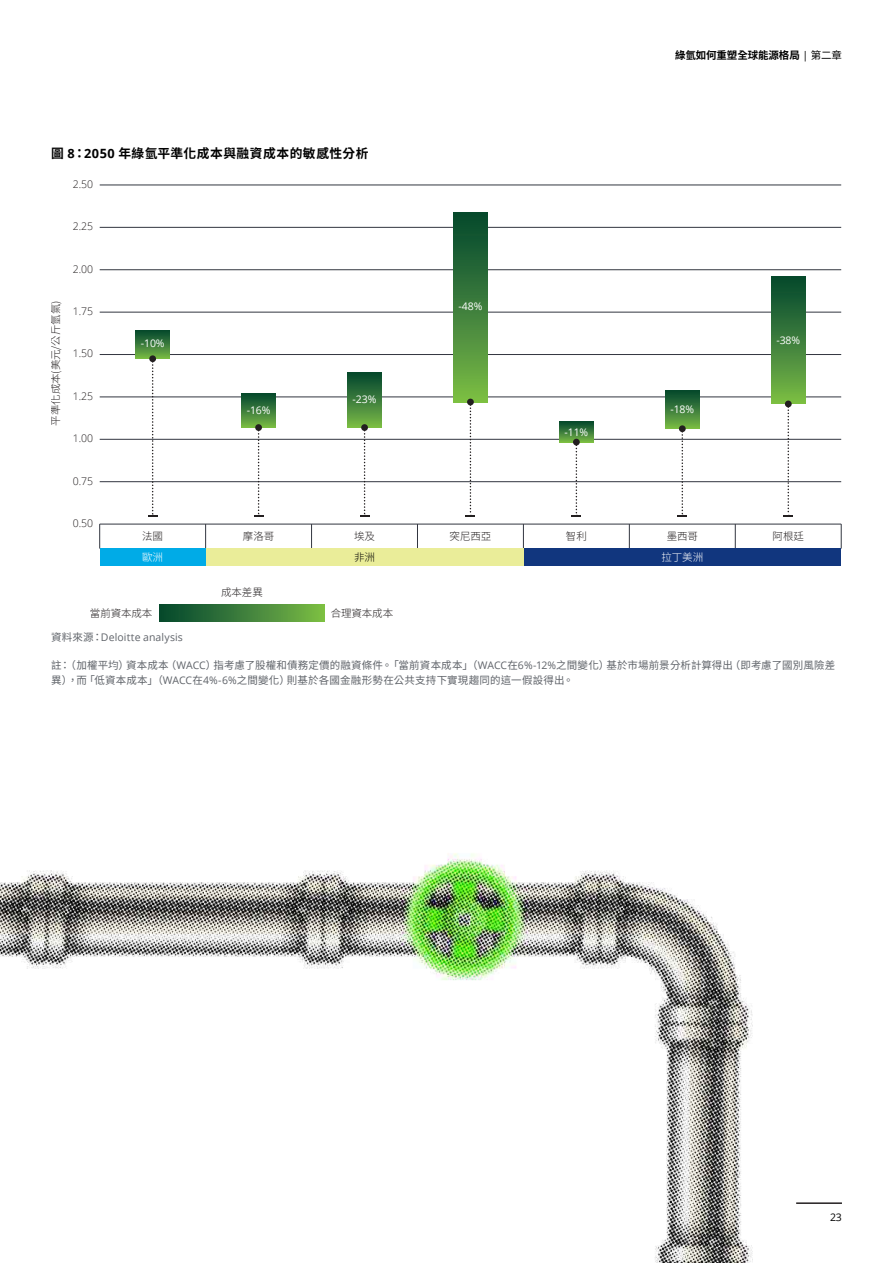
<style>
.page{position:relative;width:893px;height:1263px;background:#fff}
.page>*{position:absolute;margin:0;border:0;box-sizing:border-box;transform-origin:0 0}
.內文{font:700 12.75px "Noto Sans CJ Ktc";letter-spacing:.035em;color:#010101}
.Source{font:10.5px/14.2px "Noto Sans CJ Ktc";letter-spacing:.015em;color:#5f6369}
.t1{font:300 10.5px "Noto Sans TC";letter-spacing:-.01em;color:#231f20}
.t2{font:300 10.5px "Open Sans";letter-spacing:-.01em;color:#231f20}
.t3{font:10.5px "Open Sans";letter-spacing:-.01em;color:#fff}
.Source-2{font:10.5px "Open Sans";letter-spacing:.01em;color:#5f6369}
.t4{font:700 10.5px "Noto Sans CJ Ktc";letter-spacing:-.01em;color:#010101}
.t5{font:300 10.5px "Noto Sans TC";letter-spacing:-.01em;color:#fff}
.t6{font:300 10.5px "Noto Sans TC";color:#010101}
.t7{font:10.5px "Open Sans";color:#010101}
.s1{font-family:"Open Sans"}
.s2{font-family:"Open Sans";font-weight:400}
.s3{font-weight:400}
.s4{font-family:"Noto Sans CJ Ktc"}
</style>
<div class="page">
<svg style="left:99px;top:524px;width:1px;height:25px"></svg>
<svg style="left:205px;top:525px;width:1px;height:24px"></svg>
<svg style="left:311px;top:525px;width:1px;height:24px"></svg>
<svg style="left:417px;top:525px;width:1px;height:24px"></svg>
<svg style="left:523px;top:525px;width:1px;height:24px"></svg>
<svg style="left:629px;top:525px;width:1px;height:24px"></svg>
<svg style="left:735px;top:525px;width:1px;height:24px"></svg>
<svg style="left:841px;top:524px;width:1px;height:25px"></svg>
<hr style="left:100px;top:524px;width:741px;height:1px;background:#323640">
<hr style="left:100px;top:481px;width:741px;height:1px;background:#323640">
<hr style="left:100px;top:439px;width:741px;height:1px;background:#323640">
<hr style="left:100px;top:397px;width:741px;height:1px;background:#323640">
<hr style="left:100px;top:354px;width:741px;height:1px;background:#323640">
<hr style="left:100px;top:312px;width:741px;height:1px;background:#323640">
<hr style="left:100px;top:269px;width:741px;height:1px;background:#323640">
<hr style="left:100px;top:227px;width:741px;height:1px;background:#323640">
<hr style="left:100px;top:185px;width:741px;height:1px;background:#323640">
<svg style="left:136px;top:330px;width:34px;height:29px"></svg>
<svg style="left:242px;top:393px;width:34px;height:35px"></svg>
<div style="left:348px;top:373px;width:33px;height:54px;background:linear-gradient(to bottom,#02452f,#76b646)"></div>
<div style="left:453px;top:212px;width:34px;height:190px;background:linear-gradient(to bottom,#02442f,#7abb46)"></div>
<svg style="left:559px;top:421px;width:34px;height:21px"></svg>
<div style="left:665px;top:390px;width:34px;height:39px;background:linear-gradient(to bottom,#00432e,#79b946)"></div>
<div style="left:771px;top:277px;width:34px;height:127px;background:linear-gradient(to bottom,#02452f,#7bbb46)"></div>
<div style="left:100px;top:549px;width:106px;height:17px;background:#00abe7"></div>
<div style="left:523px;top:549px;width:318px;height:17px;background:#11367e"></div>
<div style="left:206px;top:549px;width:317px;height:17px;background:#eaed99"></div>
<div style="left:160px;top:604px;width:164px;height:17px;background:linear-gradient(to right,#02452f,#7abb46)"></div>
<div style="left:149px;top:355px;width:7px;height:7px;background:#231f20;border-radius:50%"></div>
<svg style="left:148px;top:358px;width:10px;height:158px"></svg>
<div style="left:255px;top:424px;width:7px;height:7px;background:#231f20;border-radius:50%"></div>
<svg style="left:254px;top:427px;width:9px;height:89px"></svg>
<div style="left:361px;top:424px;width:7px;height:7px;background:#231f20;border-radius:50%"></div>
<svg style="left:360px;top:427px;width:9px;height:89px"></svg>
<div style="left:467px;top:399px;width:7px;height:6px;background:#231f20;border-radius:50%"></div>
<svg style="left:466px;top:401px;width:9px;height:115px"></svg>
<div style="left:573px;top:439px;width:7px;height:6px;background:#231f20;border-radius:50%"></div>
<svg style="left:571px;top:441px;width:10px;height:75px"></svg>
<div style="left:679px;top:425px;width:7px;height:7px;background:#231f20;border-radius:50%"></div>
<svg style="left:677px;top:428px;width:10px;height:88px"></svg>
<div style="left:785px;top:401px;width:7px;height:6px;background:#231f20;border-radius:50%"></div>
<svg style="left:783px;top:403px;width:10px;height:113px"></svg>
<img style="left:0;top:853px;width:753px;height:410px">
<hr style="left:796px;top:1202px;width:46px;height:2px;background:#231f20">
<p class="內文" style="left:51px;top:146px;width:319px">圖 <span class="s1">8</span>：<span class="s1">2050</span> 年綠氫平準化成本與融資成本的敏感性分析</p>
<p class="t2" style="left:73px;top:177px;width:22px">2.50</p>
<p class="t2" style="left:73px;top:219px;width:22px">2.25</p>
<p class="t1" style="left:50px;top:425px;width:126px;rotate:-90deg">平準化成本(美元/公斤氫氣)</p>
<p class="t2" style="left:73px;top:262px;width:22px">2.00</p>
<p class="t2" style="left:73px;top:304px;width:22px">1.75</p>
<p class="t2" style="left:73px;top:346px;width:22px">1.50</p>
<p class="t2" style="left:73px;top:389px;width:22px">1.25</p>
<p class="t2" style="left:73px;top:431px;width:22px">1.00</p>
<p class="t2" style="left:73px;top:474px;width:22px">0.75</p>
<p class="t2" style="left:73px;top:516px;width:22px">0.50</p>
<p class="t3" style="left:141px;top:336px;width:25px">-10%</p>
<p class="t3" style="left:247px;top:402px;width:25px">-16%</p>
<p class="t3" style="left:353px;top:392px;width:25px">-23%</p>
<p class="t3" style="left:459px;top:299px;width:25px">-48%</p>
<p class="t4" style="left:675px;top:50px;width:168px">綠氫如何重塑全球能源格局 <span class="s2">|</span> <span class="s3">第二章</span></p>
<p class="t3" style="left:564px;top:425px;width:25px">-11%</p>
<p class="t3" style="left:670px;top:402px;width:25px">-18%</p>
<p class="t3" style="left:776px;top:332px;width:25px">-38%</p>
<p class="t1" style="left:142px;top:531px;width:22px">法國</p>
<p class="t1" style="left:243px;top:531px;width:33px">摩洛哥</p>
<p class="t1" style="left:354px;top:531px;width:22px">埃及</p>
<p class="t1" style="left:450px;top:531px;width:43px">突尼西亞</p>
<p class="t1" style="left:566px;top:531px;width:22px">智利</p>
<p class="t1" style="left:667px;top:531px;width:33px">墨西哥</p>
<p class="t1" style="left:773px;top:531px;width:33px">阿根廷</p>
<p class="t5" style="left:142px;top:551px;width:22px">歐洲</p>
<p class="t6" style="left:354px;top:551px;width:22px">非洲</p>
<p class="t5" style="left:661px;top:551px;width:43px">拉丁美洲</p>
<p class="t1" style="left:90px;top:607px;width:64px">當前資本成本</p>
<p class="t1" style="left:221px;top:586px;width:43px">成本差異</p>
<p class="t1" style="left:331px;top:607px;width:64px">合理資本成本</p>
<p class="Source-2" style="left:51px;top:630px;width:133px"><span class="s4">資料來源：</span>Deloitte analysis</p>
<p class="Source" style="left:51px;top:659px;width:786px">註：（加權平均）資本成本（<span class="s1">WACC</span>）指考慮了股權和債務定價的融資條件。「當前資本成本」（<span class="s1">WACC</span>在<span class="s1">6%-12%</span>之間變化）基於市場前景分析計算得出（即考慮了國別風險差異），而「低資本成本」（<span class="s1">WACC</span>在<span class="s1">4%-6%</span>之間變化）則基於各國金融形勢在公共支持下實現趨同的這一假設得出。</p>
<p class="t7" style="left:830px;top:1210px;width:13px">23</p>
</div>
